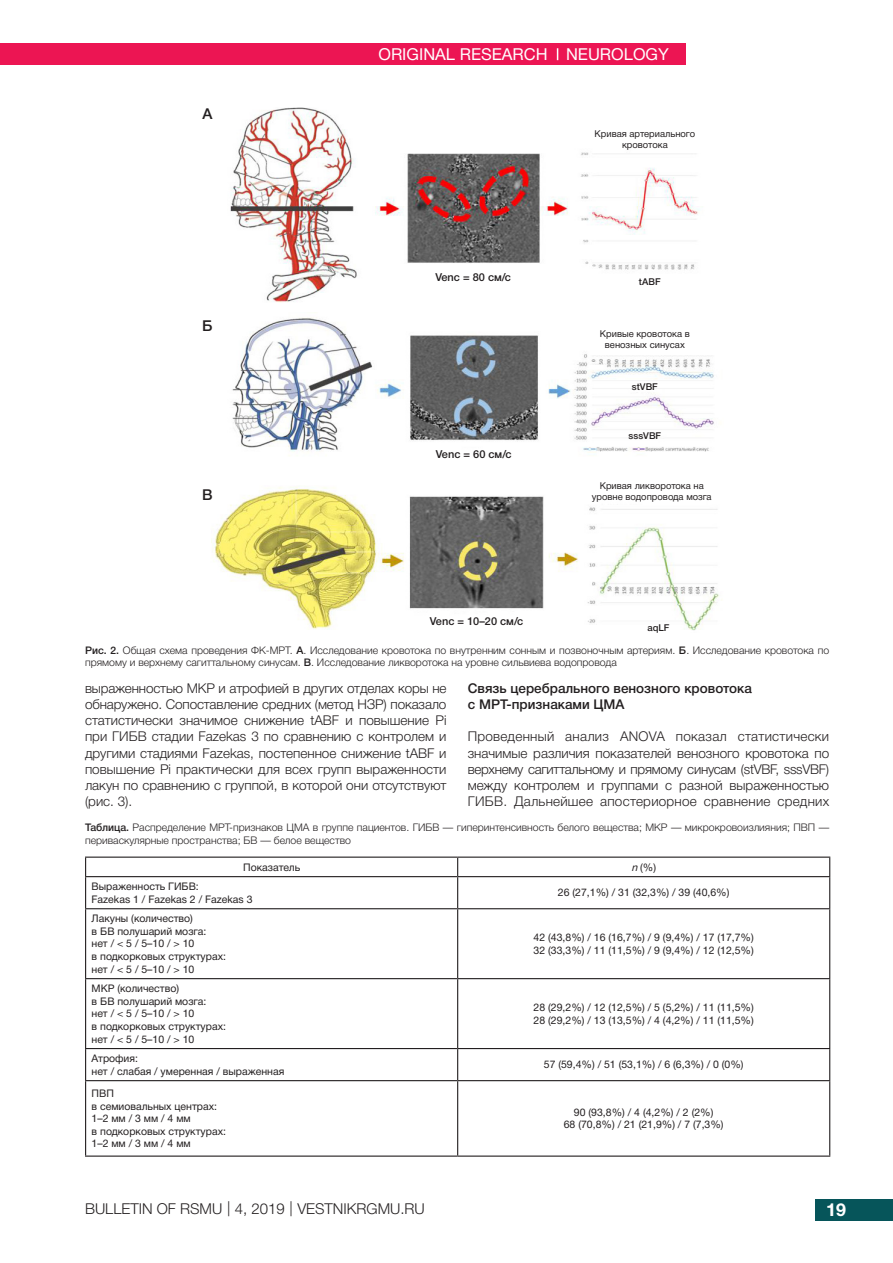
<style>
.page{position:relative;width:893px;height:1263px;background:#fff}
.page>*{position:absolute;margin:0;border:0;box-sizing:border-box;transform-origin:0 0}
.t1{font:700 18px "Helvetica Neue Cyr";color:#fff}
.t2{font:16.5px "Helvetica Neue Cyr";color:#fff}
.t3{font:300 15px "Helvetica Neue Cyr";color:#231f20}
.t4{font:500 15px "Helvetica Neue Cyr";color:#231f20}
.t5{font:300 13.5px/16.2px "Helvetica Neue Cyr";color:#231f20;text-align:justify}
.t6{font:500 13.5px "Helvetica Neue Cyr";color:#231f20}
.t7{font:500 10.95px "Helvetica Neue Cyr";color:#231f20}
.t8{font:10.5px "Helvetica Neue Cyr";color:#231f20}
.t9{font:300 10.5px/12.6px "Helvetica Neue Cyr";color:#231f20}
.t10{font:9.45px "Helvetica Neue Cyr";color:#231f20}
.t11{font:500 9.45px "Helvetica Neue Cyr";color:#231f20}
.s1{font-weight:500}
.s2{font-style:italic}
</style>
<div class="page">
<div style="left:0;top:44px;width:685px;height:21px;background:#ec1553"></div>
<div style="left:815px;top:1199px;width:78px;height:21px;background:#06555a"></div>
<svg style="left:557px;top:48px;width:1px;height:12px"></svg>
<img style="left:211px;top:107px;width:508px;height:524px">
<hr style="left:85px;top:856px;width:373px;height:2px;background:#231f20">
<svg style="left:85px;top:858px;width:1px;height:18px"></svg>
<hr style="left:458px;top:856px;width:372px;height:2px;background:#231f20">
<svg style="left:457px;top:858px;width:1px;height:18px"></svg>
<svg style="left:829px;top:858px;width:1px;height:18px"></svg>
<hr style="left:85px;top:876px;width:373px;height:1px;background:#231f20">
<hr style="left:85px;top:877px;width:1px;height:31px;background:#231f20">
<hr style="left:458px;top:876px;width:372px;height:1px;background:#231f20">
<hr style="left:457px;top:877px;width:1px;height:31px;background:#231f20">
<hr style="left:829px;top:877px;width:1px;height:31px;background:#231f20">
<hr style="left:85px;top:908px;width:373px;height:1px;background:#231f20">
<hr style="left:85px;top:909px;width:1px;height:69px;background:#231f20">
<hr style="left:458px;top:908px;width:372px;height:1px;background:#231f20">
<hr style="left:457px;top:909px;width:1px;height:69px;background:#231f20">
<hr style="left:829px;top:909px;width:1px;height:69px;background:#231f20">
<hr style="left:85px;top:978px;width:373px;height:1px;background:#231f20">
<hr style="left:85px;top:979px;width:1px;height:69px;background:#231f20">
<hr style="left:458px;top:978px;width:372px;height:1px;background:#231f20">
<hr style="left:457px;top:979px;width:1px;height:69px;background:#231f20">
<hr style="left:829px;top:979px;width:1px;height:69px;background:#231f20">
<hr style="left:85px;top:1048px;width:373px;height:1px;background:#231f20">
<hr style="left:85px;top:1049px;width:1px;height:31px;background:#231f20">
<hr style="left:458px;top:1048px;width:372px;height:1px;background:#231f20">
<hr style="left:457px;top:1049px;width:1px;height:31px;background:#231f20">
<hr style="left:829px;top:1049px;width:1px;height:31px;background:#231f20">
<hr style="left:85px;top:1080px;width:373px;height:1px;background:#231f20">
<hr style="left:85px;top:1081px;width:1px;height:74px;background:#231f20">
<hr style="left:458px;top:1080px;width:372px;height:1px;background:#231f20">
<hr style="left:457px;top:1081px;width:1px;height:74px;background:#231f20">
<hr style="left:829px;top:1081px;width:1px;height:74px;background:#231f20">
<hr style="left:85px;top:1155px;width:373px;height:2px;background:#231f20">
<hr style="left:458px;top:1155px;width:372px;height:2px;background:#231f20">
<p class="t4" style="left:202px;top:106px;width:12px">А</p>
<p class="t4" style="left:202px;top:318px;width:12px">Б</p>
<p class="t4" style="left:202px;top:486px;width:12px">В</p>
<h2 class="t2" style="left:378px;top:45px;width:292px">ORIGINAL RESEARCH NEUROLOGY</h2>
<p class="t7" style="left:435px;top:271px;width:77px">Venc = 80 см/с</p>
<p class="t7" style="left:436px;top:448px;width:77px">Venc = 60 см/с</p>
<p class="t7" style="left:430px;top:615px;width:95px">Venc = 10–20 см/с</p>
<p class="t10" style="left:595px;top:129px;width:102px">Кривая артериального</p>
<p class="t10" style="left:622px;top:140px;width:47px">кровотока</p>
<p class="t11" style="left:639px;top:277px;width:23px">tABF</p>
<p class="t10" style="left:600px;top:328px;width:91px">Кривые кровотока в</p>
<p class="t10" style="left:605px;top:339px;width:82px">венозных синусах</p>
<p class="t11" style="left:632px;top:382px;width:28px">stVBF</p>
<p class="t11" style="left:629px;top:430px;width:34px">sssVBF</p>
<p class="t10" style="left:600px;top:480px;width:106px">Кривая ликворотока на</p>
<p class="t10" style="left:592px;top:491px;width:121px">уровне водопровода мозга</p>
<p class="t11" style="left:647px;top:623px;width:23px">aqLF</p>
<p class="t9" style="left:85px;top:644px;width:746px"><span class="s1">Рис. 2.</span> Общая схема проведения ФК-МРТ. <span class="s1">А</span>. Исследование кровотока по внутренним сонным и позвоночным артериям. <span class="s1">Б</span>. Исследование кровотока по прямому и верхнему сагиттальному синусам. <span class="s1">В</span>. Исследование ликворотока на уровне сильвиева водопровода</p>
<p class="t5" style="left:85px;top:680px;width:363px">выраженностью МКР и атрофией в других отделах коры не обнаружено. Сопоставление средних (метод НЗР) показало статистически значимое снижение tABF и повышение Pi при ГИБВ стадии Fazekas 3 по сравнению с контролем и другими стадиями Fazekas, постепенное снижение tABF и повышение Pi практически для всех групп выраженности лакун по сравнению с группой, в которой они отсутствуют (рис. 3).</p>
<p class="t6" style="left:468px;top:681px;width:286px">Связь церебрального венозного кровотока</p>
<p class="t6" style="left:468px;top:697px;width:158px">с МРТ-признаками ЦМА</p>
<p class="t5" style="left:468px;top:729px;width:363px">Проведенный анализ ANOVA показал статистически значимые различия показателей венозного кровотока по верхнему сагиттальному и прямому синусам (stVBF, sssVBF) между контролем и группами с разной выраженностью ГИБВ. Дальнейшее апостериорное сравнение средних</p>
<p class="t9" style="left:85px;top:821px;width:746px"><span class="s1">Таблица.</span> Распределение МРТ-признаков ЦМА в группе пациентов. ГИБВ — гиперинтенсивность белого вещества; МКР — микрокровоизлияния; ПВП — периваскулярные пространства; БВ — белое вещество</p>
<p class="t8" style="left:243px;top:861px;width:58px">Показатель</p>
<p class="t8" style="left:631px;top:861px;width:26px"><span class="s2">n</span> (%)</p>
<p class="t8" style="left:92px;top:881px;width:109px">Выраженность ГИБВ:</p>
<p class="t8" style="left:92px;top:893px;width:162px">Fazekas 1 / Fazekas 2 / Fazekas 3</p>
<p class="t8" style="left:558px;top:887px;width:173px">26 (27,1%) / 31 (32,3%) / 39 (40,6%)</p>
<p class="t8" style="left:92px;top:913px;width:103px">Лакуны (количество)</p>
<p class="t8" style="left:92px;top:925px;width:116px">в БВ полушарий мозга:</p>
<p class="t8" style="left:92px;top:938px;width:104px">нет / &lt; 5 / 5–10 / &gt; 10</p>
<p class="t8" style="left:92px;top:950px;width:136px">в подкорковых структурах:</p>
<p class="t8" style="left:92px;top:963px;width:104px">нет / &lt; 5 / 5–10 / &gt; 10</p>
<p class="t8" style="left:92px;top:983px;width:89px">МКР (количество)</p>
<p class="t8" style="left:92px;top:995px;width:116px">в БВ полушарий мозга:</p>
<p class="t8" style="left:92px;top:1008px;width:104px">нет / &lt; 5 / 5–10 / &gt; 10</p>
<p class="t8" style="left:92px;top:1020px;width:136px">в подкорковых структурах:</p>
<p class="t8" style="left:92px;top:1033px;width:104px">нет / &lt; 5 / 5–10 / &gt; 10</p>
<p class="t8" style="left:92px;top:1052px;width:48px">Атрофия:</p>
<p class="t8" style="left:92px;top:1065px;width:194px">нет / слабая / умеренная / выраженная</p>
<p class="t8" style="left:92px;top:1087px;width:24px">ПВП</p>
<p class="t8" style="left:92px;top:1100px;width:127px">в семиовальных центрах:</p>
<p class="t8" style="left:92px;top:1113px;width:101px">1–2 мм / 3 мм / 4 мм</p>
<p class="t8" style="left:92px;top:1125px;width:136px">в подкорковых структурах:</p>
<p class="t8" style="left:92px;top:1138px;width:101px">1–2 мм / 3 мм / 4 мм</p>
<h3 class="t3" style="left:227px;top:1199px;width:5px">|</h3>
<h3 class="t3" style="left:289px;top:1199px;width:5px">|</h3>
<h3 class="t3" style="left:85px;top:1200px;width:341px">BULLETIN OF RSMU 4, 2019 VESTNIKRGMU.RU</h3>
<p class="t8" style="left:534px;top:932px;width:222px">42 (43,8%) / 16 (16,7%) / 9 (9,4%) / 17 (17,7%)</p>
<p class="t8" style="left:534px;top:944px;width:222px">32 (33,3%) / 11 (11,5%) / 9 (9,4%) / 12 (12,5%)</p>
<p class="t8" style="left:534px;top:1001px;width:222px">28 (29,2%) / 12 (12,5%) / 5 (5,2%) / 11 (11,5%)</p>
<p class="t8" style="left:534px;top:1014px;width:222px">28 (29,2%) / 13 (13,5%) / 4 (4,2%) / 11 (11,5%)</p>
<p class="t8" style="left:544px;top:1059px;width:201px">57 (59,4%) / 51 (53,1%) / 6 (6,3%) / 0 (0%)</p>
<p class="t8" style="left:574px;top:1106px;width:141px">90 (93,8%) / 4 (4,2%) / 2 (2%)</p>
<p class="t8" style="left:564px;top:1119px;width:161px">68 (70,8%) / 21 (21,9%) / 7 (7,3%)</p>
<h1 class="t1" style="left:826px;top:1200px;width:22px">19</h1>
</div>
